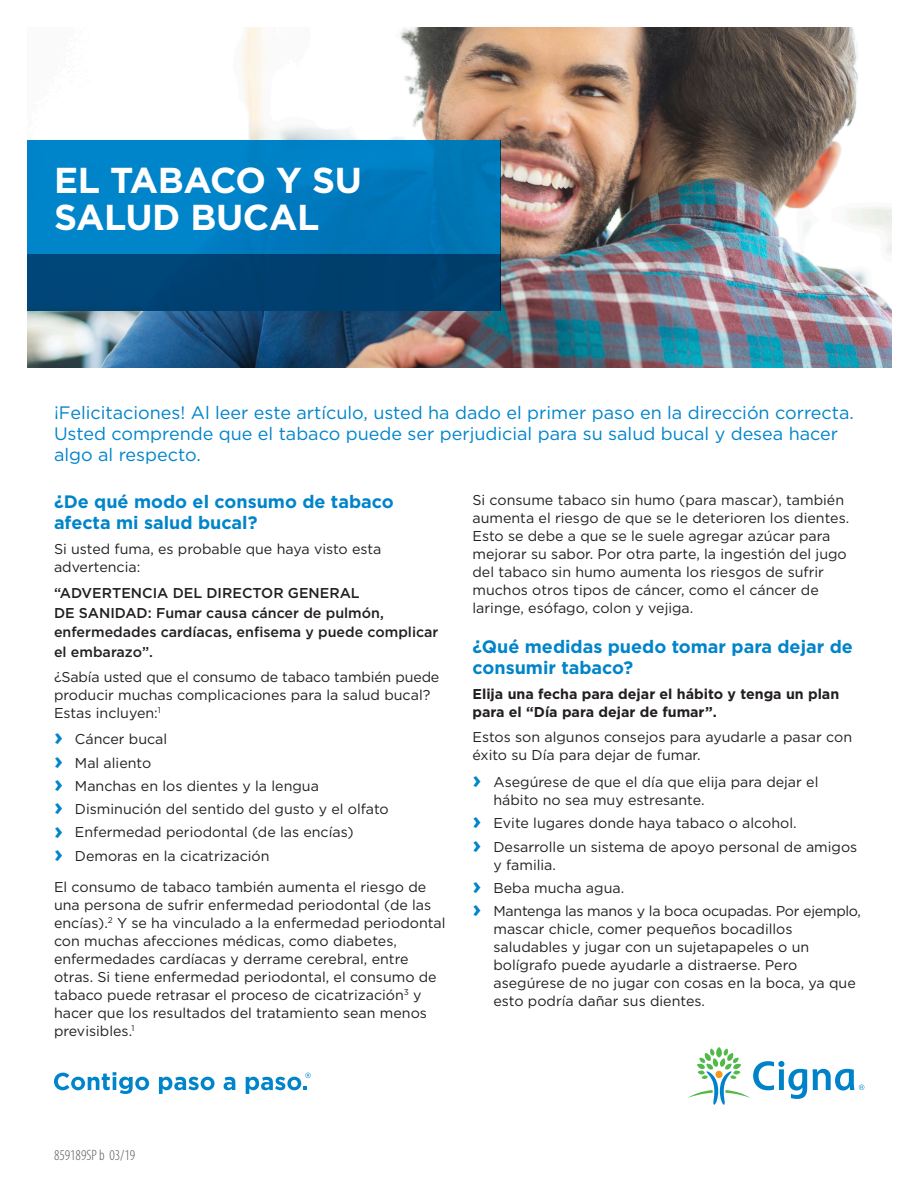
<style>
.page{position:relative;width:918px;height:1188px;background:#fff}
.page>*{position:absolute;margin:0;border:0;box-sizing:border-box;transform-origin:0 0}
.Headline_2_bars_phot{font:700 36px/37.5px "Gotham";letter-spacing:-.01em;color:#fff}
.Sidebar_copy_medium{font:18px/21px "Gotham";color:#0084ca}
.Subhead_body_bold_12{font:700 18px/21px "Gotham";color:#0084ca}
.Legal_copy_Cat{font:300 condensed 15px "Myriad Pro";color:#57585a}
.Body_copy__book_9_5{font:14.25px/18px "Gotham";color:#231f20}
.Bullet_copy_book_9_5{font:14.25px/18px "Gotham";color:#231f20}
.Sidebar_copy_medium-2{font:500 14.25px/19.5px "Gotham";color:#231f20}
.Body_copy__book_9_5-2{font:700 14.25px/18px "Gotham";color:#231f20}
.s1{font-weight:700;font-size:24px;color:#0084ca}
</style>
<div class="page">
<img style="left:27px;top:27px;width:864px;height:340px">
<div style="left:27px;top:140px;width:473px;height:114px;background:linear-gradient(to right,#0087cf,#0076b6)"></div>
<div style="left:27px;top:254px;width:473px;height:56px;background:#004070"></div>
<svg style="left:688px;top:1047px;width:176px;height:58px"></svg>
<svg style="left:54px;top:1072px;width:95px;height:22px"></svg>
<svg style="left:159px;top:1077px;width:56px;height:17px"></svg>
<svg style="left:224px;top:1077px;width:11px;height:13px"></svg>
<svg style="left:246px;top:1073px;width:65px;height:21px"></svg>
<p class="Headline_2_bars_phot" style="left:54px;top:161px;width:309px">EL TABACO Y SU<br>SALUD BUCAL</p>
<p class="Sidebar_copy_medium" style="left:54px;top:402px;width:801px">¡Felicitaciones! Al leer este artículo, usted ha dado el primer paso en la dirección correcta.<br>Usted comprende que el tabaco puede ser perjudicial para su salud bucal y desea hacer algo al respecto.</p>
<p class="Subhead_body_bold_12" style="left:54px;top:491px;width:341px">¿De qué modo el consumo de tabaco afecta mi salud bucal?</p>
<p class="Body_copy__book_9_5" style="left:54px;top:540px;width:329px">Si usted fuma, es probable que haya visto esta advertencia:</p>
<p class="Sidebar_copy_medium-2" style="left:54px;top:584px;width:386px">“ADVERTENCIA DEL DIRECTOR GENERAL<br>DE SANIDAD: Fumar causa cáncer de pulmón, enfermedades cardíacas, enfisema y puede complicar el embarazo”.</p>
<p class="Body_copy__book_9_5" style="left:54px;top:668px;width:387px">¿Sabía usted que el consumo de tabaco también puede producir muchas complicaciones para la salud bucal?<br>Estas incluyen:<sup>1</sup></p>
<p class="Bullet_copy_book_9_5" style="left:54px;top:730px;width:115px"><span class="s1">›</span> Cáncer bucal</p>
<p class="Bullet_copy_book_9_5" style="left:54px;top:753px;width:99px"><span class="s1">›</span> Mal aliento</p>
<p class="Bullet_copy_book_9_5" style="left:54px;top:777px;width:266px"><span class="s1">›</span> Manchas en los dientes y la lengua</p>
<p class="Bullet_copy_book_9_5" style="left:54px;top:800px;width:336px"><span class="s1">›</span> Disminución del sentido del gusto y el olfato</p>
<p class="Bullet_copy_book_9_5" style="left:54px;top:823px;width:301px"><span class="s1">›</span> Enfermedad periodontal (de las encías)</p>
<p class="Bullet_copy_book_9_5" style="left:54px;top:847px;width:217px"><span class="s1">›</span> Demoras en la cicatrización</p>
<p class="Body_copy__book_9_5" style="left:54px;top:878px;width:393px">El consumo de tabaco también aumenta el riesgo de una persona de sufrir enfermedad periodontal (de las encías).<sup>2</sup> Y se ha vinculado a la enfermedad periodontal con muchas afecciones médicas, como diabetes, enfermedades cardíacas y derrame cerebral, entre otras. Si tiene enfermedad periodontal, el consumo de tabaco puede retrasar el proceso de cicatrización<sup>3</sup> y hacer que los resultados del tratamiento sean menos previsibles.<sup>1</sup></p>
<p class="Body_copy__book_9_5" style="left:472px;top:491px;width:378px">Si consume tabaco sin humo (para mascar), también aumenta el riesgo de que se le deterioren los dientes.<br>Esto se debe a que se le suele agregar azúcar para mejorar su sabor. Por otra parte, la ingestión del jugo del tabaco sin humo aumenta los riesgos de sufrir muchos otros tipos de cáncer, como el cáncer de laringe, esófago, colon y vejiga.</p>
<p class="Subhead_body_bold_12" style="left:472px;top:636px;width:382px">¿Qué medidas puedo tomar para dejar de consumir tabaco?</p>
<p class="Body_copy__book_9_5-2" style="left:472px;top:685px;width:368px">Elija una fecha para dejar el hábito y tenga un plan para el “Día para dejar de fumar”.</p>
<p class="Body_copy__book_9_5" style="left:472px;top:728px;width:381px">Estos son algunos consejos para ayudarle a pasar con éxito su Día para dejar de fumar.</p>
<p class="Bullet_copy_book_9_5" style="left:494px;top:773px;width:326px;text-indent:-21px"><span class="s1">›</span> Asegúrese de que el día que elija para dejar el hábito no sea muy estresante.</p>
<p class="Bullet_copy_book_9_5" style="left:472px;top:814px;width:326px"><span class="s1">›</span> Evite lugares donde haya tabaco o alcohol.</p>
<p class="Bullet_copy_book_9_5" style="left:494px;top:837px;width:365px;text-indent:-21px"><span class="s1">›</span> Desarrolle un sistema de apoyo personal de amigos y familia.</p>
<p class="Bullet_copy_book_9_5" style="left:472px;top:879px;width:153px"><span class="s1">›</span> Beba mucha agua.</p>
<p class="Bullet_copy_book_9_5" style="left:494px;top:902px;width:369px;text-indent:-21px"><span class="s1">›</span> Mantenga las manos y la boca ocupadas. Por ejemplo, mascar chicle, comer pequeños bocadillos saludables y jugar con un sujetapapeles o un bolígrafo puede ayudarle a distraerse. Pero asegúrese de no jugar con cosas en la boca, ya que esto podría dañar sus dientes.</p>
<p class="Legal_copy_Cat" style="left:54px;top:1146px;width:83px">859189SP b 03/19</p>
</div>
